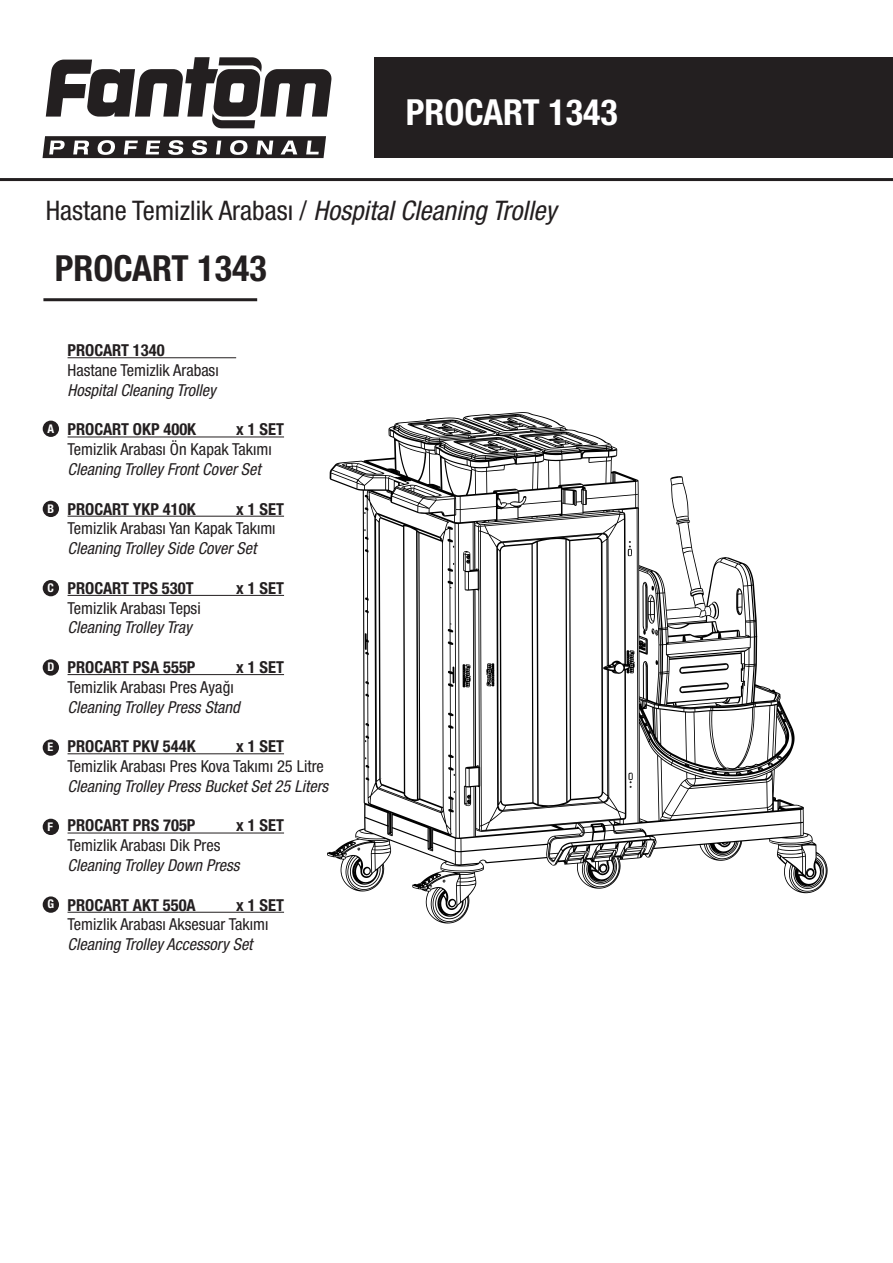
<style>
.page{position:relative;width:893px;height:1263px;background:#fff}
.page>*{position:absolute;margin:0;border:0;box-sizing:border-box;transform-origin:0 0}
.t1{font:700 condensed 36px "Helvetica Neue LT Pro";color:#231f20}
.t2{font:700 condensed 36px "Helvetica Neue LT Pro";color:#fff}
.t3{font:condensed 27px "Helvetica Neue LT Pro";color:#231f20}
.t4{font:condensed 16.5px "Helvetica Neue LT Pro";color:#231f20}
.t5{font:italic condensed 16.5px "Helvetica Neue LT Pro";color:#231f20}
.t6{font:700 condensed 16.5px "Helvetica Neue LT Pro";color:#231f20}
.t7{font:700 condensed 12px "Helvetica Neue LT Pro";color:#fff}
.s1{font-style:italic}
</style>
<div class="page">
<svg style="left:46px;top:57px;width:286px;height:71px"></svg>
<svg style="left:43px;top:136px;width:283px;height:22px"></svg>
<div style="left:101px;top:143px;width:10px;height:9px;background:#231f20;border-radius:50%"></div>
<div style="left:374px;top:57px;width:519px;height:101px;background:#231f20"></div>
<hr style="left:0;top:178px;width:893px;height:3px;background:#231f20">
<hr style="left:43px;top:298px;width:214px;height:3px;background:#231f20">
<hr style="left:68px;top:357px;width:168px;height:1px;background:#231f20">
<hr style="left:68px;top:437px;width:216px;height:1px;background:#231f20">
<hr style="left:68px;top:516px;width:216px;height:1px;background:#231f20">
<hr style="left:68px;top:595px;width:216px;height:1px;background:#231f20">
<hr style="left:68px;top:674px;width:216px;height:1px;background:#231f20">
<hr style="left:68px;top:753px;width:216px;height:1px;background:#231f20">
<hr style="left:68px;top:833px;width:216px;height:1px;background:#231f20">
<hr style="left:68px;top:912px;width:216px;height:1px;background:#231f20">
<div style="left:43px;top:421px;width:16px;height:16px;background:#231f20;border-radius:50%"></div>
<div style="left:43px;top:501px;width:16px;height:16px;background:#231f20;border-radius:50%"></div>
<div style="left:43px;top:580px;width:16px;height:16px;background:#231f20;border-radius:50%"></div>
<div style="left:43px;top:659px;width:16px;height:17px;background:#231f20;border-radius:50%"></div>
<div style="left:43px;top:739px;width:16px;height:17px;background:#231f20;border-radius:50%"></div>
<div style="left:43px;top:819px;width:16px;height:16px;background:#231f20;border-radius:50%"></div>
<div style="left:43px;top:896px;width:16px;height:17px;background:#231f20;border-radius:50%"></div>
<svg style="left:327px;top:412px;width:501px;height:511px"></svg>
<svg style="left:427px;top:885px;width:5px;height:7px"></svg>
<h1 class="t2" style="left:406px;top:91px;width:213px">PROCART 1343</h1>
<h2 class="t3" style="left:46px;top:195px;width:512px">Hastane Temizlik Arabası / <span class="s1">Hospital Cleaning Trolley</span></h2>
<h1 class="t1" style="left:55px;top:246px;width:213px">PROCART 1343</h1>
<p class="t7" style="left:48px;top:421px;width:8px">A</p>
<p class="t7" style="left:48px;top:501px;width:8px">B</p>
<p class="t7" style="left:48px;top:580px;width:8px">C</p>
<p class="t7" style="left:48px;top:660px;width:8px">D</p>
<p class="t7" style="left:48px;top:740px;width:7px">E</p>
<p class="t7" style="left:48px;top:819px;width:7px">F</p>
<p class="t7" style="left:48px;top:897px;width:8px">G</p>
<p class="t6" style="left:68px;top:340px;width:99px">PROCART 1340</p>
<p class="t4" style="left:68px;top:360px;width:153px">Hastane Temizlik Arabası</p>
<p class="t5" style="left:68px;top:380px;width:150px">Hospital Cleaning Trolley</p>
<p class="t6" style="left:68px;top:419px;width:130px">PROCART OKP 400K</p>
<p class="t6" style="left:236px;top:419px;width:49px">x 1 SET</p>
<p class="t4" style="left:68px;top:440px;width:206px">Temizlik Arabası Ön Kapak Takımı</p>
<p class="t5" style="left:68px;top:459px;width:195px">Cleaning Trolley Front Cover Set</p>
<p class="t6" style="left:68px;top:499px;width:129px">PROCART YKP 410K</p>
<p class="t6" style="left:236px;top:499px;width:49px">x 1 SET</p>
<p class="t4" style="left:68px;top:519px;width:210px">Temizlik Arabası Yan Kapak Takımı</p>
<p class="t5" style="left:68px;top:539px;width:190px">Cleaning Trolley Side Cover Set</p>
<p class="t6" style="left:68px;top:578px;width:128px">PROCART TPS 530T</p>
<p class="t6" style="left:236px;top:578px;width:49px">x 1 SET</p>
<p class="t4" style="left:68px;top:598px;width:135px">Temizlik Arabası Tepsi</p>
<p class="t5" style="left:68px;top:618px;width:126px">Cleaning Trolley Tray</p>
<p class="t6" style="left:68px;top:657px;width:129px">PROCART PSA 555P</p>
<p class="t6" style="left:236px;top:657px;width:49px">x 1 SET</p>
<p class="t4" style="left:68px;top:677px;width:168px">Temizlik Arabası Pres Ayağı</p>
<p class="t5" style="left:68px;top:697px;width:174px">Cleaning Trolley Press Stand</p>
<p class="t6" style="left:68px;top:736px;width:129px">PROCART PKV 544K</p>
<p class="t6" style="left:236px;top:736px;width:49px">x 1 SET</p>
<p class="t4" style="left:68px;top:756px;width:258px">Temizlik Arabası Pres Kova Takımı 25 Litre</p>
<p class="t5" style="left:68px;top:776px;width:262px">Cleaning Trolley Press Bucket Set 25 Liters</p>
<p class="t6" style="left:68px;top:815px;width:129px">PROCART PRS 705P</p>
<p class="t6" style="left:236px;top:815px;width:49px">x 1 SET</p>
<p class="t4" style="left:68px;top:836px;width:155px">Temizlik Arabası Dik Pres</p>
<p class="t5" style="left:68px;top:855px;width:174px">Cleaning Trolley Down Press</p>
<p class="t6" style="left:68px;top:895px;width:130px">PROCART AKT 550A</p>
<p class="t6" style="left:236px;top:895px;width:49px">x 1 SET</p>
<p class="t4" style="left:68px;top:915px;width:202px">Temizlik Arabası Aksesuar Takımı</p>
<p class="t5" style="left:68px;top:935px;width:187px">Cleaning Trolley Accessory Set</p>
</div>
